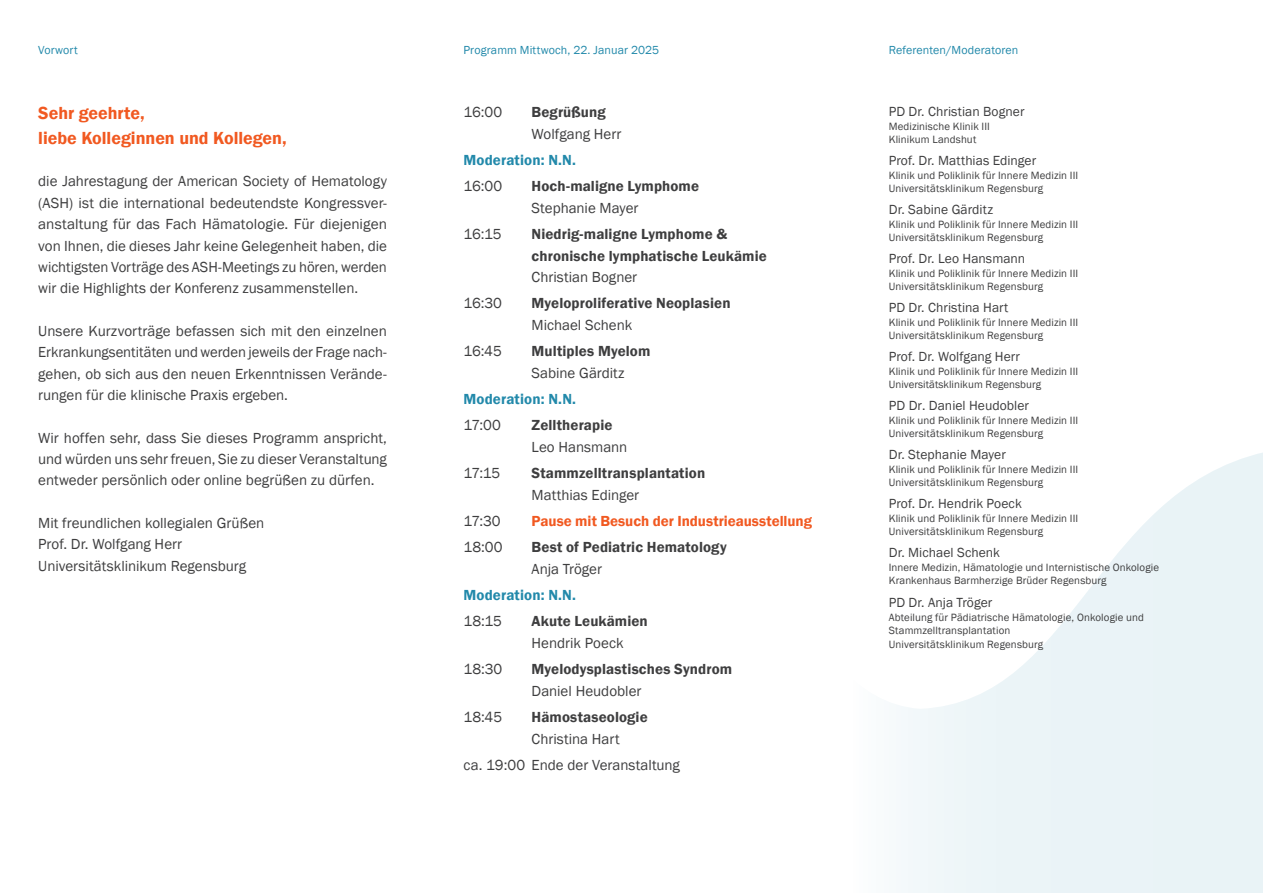
<style>
.page{position:relative;width:1263px;height:893px;background:#fff}
.page>*{position:absolute;margin:0;border:0;box-sizing:border-box;transform-origin:0 0}
.t1{font:600 18px/24.9px "Franklin Gothic";color:#f15921}
.t2{font:15px/21.3px "Franklin Gothic";color:#3e3e3f;text-align:justify}
.t3{font:600 15px/21.9px "Franklin Gothic";letter-spacing:.01em;color:#3e3e3f}
.t4{font:600 15px "Franklin Gothic";letter-spacing:.01em;color:#2289aa}
.t5{font:600 15px "Franklin Gothic";letter-spacing:-.005em;color:#f15921}
.t6{font:13.65px "Franklin Gothic";letter-spacing:.005em;color:#3e3e3f}
.t7{font:12px "Franklin Gothic";letter-spacing:.005em;color:#2289aa}
.t8{font:10.8px/13.6px "Franklin Gothic";letter-spacing:.01em;color:#3e3e3f}
</style>
<div class="page">
<svg style="left:901px;top:453px;width:362px;height:440px;fill:#eff6f9"></svg>
<div style="left:1069px;top:660px;width:194px;height:233px;background:#e9f3f6"></div>
<p class="t7" style="left:38px;top:43px;width:41px">Vorwort</p>
<p class="t1" style="left:38px;top:101px;width:250px">Sehr geehrte,<br>liebe Kolleginnen und Kollegen,</p>
<p class="t2" style="left:38px;top:171px;width:350px">die Jahrestagung der American Society of Hematology (ASH) ist die international bedeutendste Kongressver&shy;anstaltung für das Fach Hämatologie. Für diejenigen von Ihnen, die dieses Jahr keine Gelegenheit haben, die wichtigsten Vorträge des ASH-Meetings zu hören, werden wir die Highlights der Konferenz zusammenstellen.</p>
<p class="t2" style="left:38px;top:320px;width:350px">Unsere Kurzvorträge befassen sich mit den einzelnen Erkrankungsentitäten und werden jeweils der Frage nach&shy;gehen, ob sich aus den neuen Erkenntnissen Verände&shy;rungen für die klinische Praxis ergeben.</p>
<p class="t2" style="left:38px;top:427px;width:350px">Wir hoffen sehr, dass Sie dieses Programm anspricht, und würden uns sehr freuen, Sie zu dieser Veranstaltung entweder persönlich oder online begrüßen zu dürfen.</p>
<p class="t2" style="left:38px;top:512px;width:227px;text-align:left">Mit freundlichen kollegialen Grüßen<br>Prof. Dr. Wolfgang Herr<br>Universitätsklinikum Regensburg</p>
<p class="t7" style="left:463px;top:43px;width:197px">Programm Mittwoch, 22. Januar 2025</p>
<p class="t7" style="left:889px;top:43px;width:131px">Referenten/Moderatoren</p>
<p class="t2" style="left:463px;top:101px;width:40px">16:00</p>
<p class="t3" style="left:532px;top:101px;width:76px">Begrüßung</p>
<p class="t2" style="left:532px;top:123px;width:91px">Wolfgang Herr</p>
<p class="t4" style="left:463px;top:150px;width:114px">Moderation: N.N.</p>
<p class="t2" style="left:463px;top:175px;width:40px">16:00</p>
<p class="t3" style="left:532px;top:175px;width:169px">Hoch-maligne Lymphome</p>
<p class="t2" style="left:532px;top:197px;width:108px">Stephanie Mayer</p>
<p class="t2" style="left:463px;top:223px;width:40px">16:15</p>
<p class="t3" style="left:532px;top:223px;width:237px">Niedrig-maligne Lymphome &amp; chronische lymphatische Leukämie</p>
<p class="t2" style="left:532px;top:267px;width:107px">Christian Bogner</p>
<p class="t2" style="left:463px;top:293px;width:40px">16:30</p>
<p class="t3" style="left:532px;top:293px;width:201px">Myeloproliferative Neoplasien</p>
<p class="t2" style="left:532px;top:315px;width:102px">Michael Schenk</p>
<p class="t2" style="left:464px;top:341px;width:40px">16:45</p>
<p class="t3" style="left:532px;top:341px;width:120px">Multiples Myelom</p>
<p class="t2" style="left:532px;top:363px;width:95px">Sabine Gärditz</p>
<p class="t4" style="left:464px;top:390px;width:114px">Moderation: N.N.</p>
<p class="t2" style="left:464px;top:415px;width:39px">17:00</p>
<p class="t3" style="left:532px;top:415px;width:82px">Zelltherapie</p>
<p class="t2" style="left:532px;top:437px;width:97px">Leo Hansmann</p>
<p class="t2" style="left:464px;top:463px;width:38px">17:15</p>
<p class="t3" style="left:532px;top:462px;width:175px">Stammzelltransplantation</p>
<p class="t2" style="left:532px;top:485px;width:109px">Matthias Edinger</p>
<p class="t2" style="left:464px;top:511px;width:39px">17:30</p>
<p class="t5" style="left:532px;top:512px;width:282px">Pause mit Besuch der Industrieausstellung</p>
<p class="t2" style="left:463px;top:537px;width:41px">18:00</p>
<p class="t3" style="left:532px;top:536px;width:197px">Best of Pediatric Hematology</p>
<p class="t2" style="left:532px;top:559px;width:72px">Anja Tröger</p>
<p class="t4" style="left:463px;top:586px;width:114px">Moderation: N.N.</p>
<p class="t2" style="left:463px;top:611px;width:40px">18:15</p>
<p class="t3" style="left:532px;top:610px;width:118px">Akute Leukämien</p>
<p class="t2" style="left:532px;top:633px;width:93px">Hendrik Poeck</p>
<p class="t2" style="left:464px;top:659px;width:40px">18:30</p>
<p class="t3" style="left:532px;top:658px;width:202px">Myelodysplastisches Syndrom</p>
<p class="t2" style="left:532px;top:681px;width:111px">Daniel Heudobler</p>
<p class="t2" style="left:464px;top:707px;width:40px">18:45</p>
<p class="t3" style="left:532px;top:706px;width:118px">Hämostaseologie</p>
<p class="t2" style="left:464px;top:726px;width:218px;line-height:26.1px;text-align:center">Christina Hart<br>ca. 19:00 Ende der Veranstaltung</p>
<p class="t6" style="left:889px;top:103px;width:137px">PD Dr. Christian Bogner</p>
<p class="t8" style="left:889px;top:120px;width:103px">Medizinische Klinik III<br>Klinikum Landshut</p>
<p class="t6" style="left:889px;top:152px;width:149px">Prof. Dr. Matthias Edinger</p>
<p class="t8" style="left:889px;top:169px;width:191px">Klinik und Poliklinik für Innere Medizin III<br>Universitätsklinikum Regensburg</p>
<p class="t6" style="left:889px;top:201px;width:106px">Dr. Sabine Gärditz</p>
<p class="t8" style="left:889px;top:218px;width:191px">Klinik und Poliklinik für Innere Medizin III<br>Universitätsklinikum Regensburg</p>
<p class="t6" style="left:889px;top:250px;width:138px">Prof. Dr. Leo Hansmann</p>
<p class="t8" style="left:889px;top:267px;width:191px">Klinik und Poliklinik für Innere Medizin III<br>Universitätsklinikum Regensburg</p>
<p class="t6" style="left:889px;top:299px;width:121px">PD Dr. Christina Hart</p>
<p class="t8" style="left:889px;top:316px;width:191px">Klinik und Poliklinik für Innere Medizin III<br>Universitätsklinikum Regensburg</p>
<p class="t6" style="left:889px;top:348px;width:133px">Prof. Dr. Wolfgang Herr</p>
<p class="t8" style="left:889px;top:365px;width:191px">Klinik und Poliklinik für Innere Medizin III<br>Universitätsklinikum Regensburg</p>
<p class="t6" style="left:889px;top:397px;width:142px">PD Dr. Daniel Heudobler</p>
<p class="t8" style="left:889px;top:414px;width:191px">Klinik und Poliklinik für Innere Medizin III<br>Universitätsklinikum Regensburg</p>
<p class="t6" style="left:889px;top:446px;width:119px">Dr. Stephanie Mayer</p>
<p class="t8" style="left:889px;top:463px;width:191px">Klinik und Poliklinik für Innere Medizin III<br>Universitätsklinikum Regensburg</p>
<p class="t6" style="left:889px;top:495px;width:135px">Prof. Dr. Hendrik Poeck</p>
<p class="t8" style="left:889px;top:512px;width:191px">Klinik und Poliklinik für Innere Medizin III<br>Universitätsklinikum Regensburg</p>
<p class="t6" style="left:889px;top:544px;width:113px">Dr. Michael Schenk</p>
<p class="t8" style="left:889px;top:561px;width:272px">Innere Medizin, Hämatologie und Internistische Onkologie<br>Krankenhaus Barmherzige Brüder Regensburg</p>
<p class="t6" style="left:889px;top:594px;width:105px">PD Dr. Anja Tröger</p>
<p class="t8" style="left:889px;top:610px;width:257px">Abteilung für Pädiatrische Hämatologie, Onkologie und<br>Stammzelltransplantation<br>Universitätsklinikum Regensburg</p>
</div>
